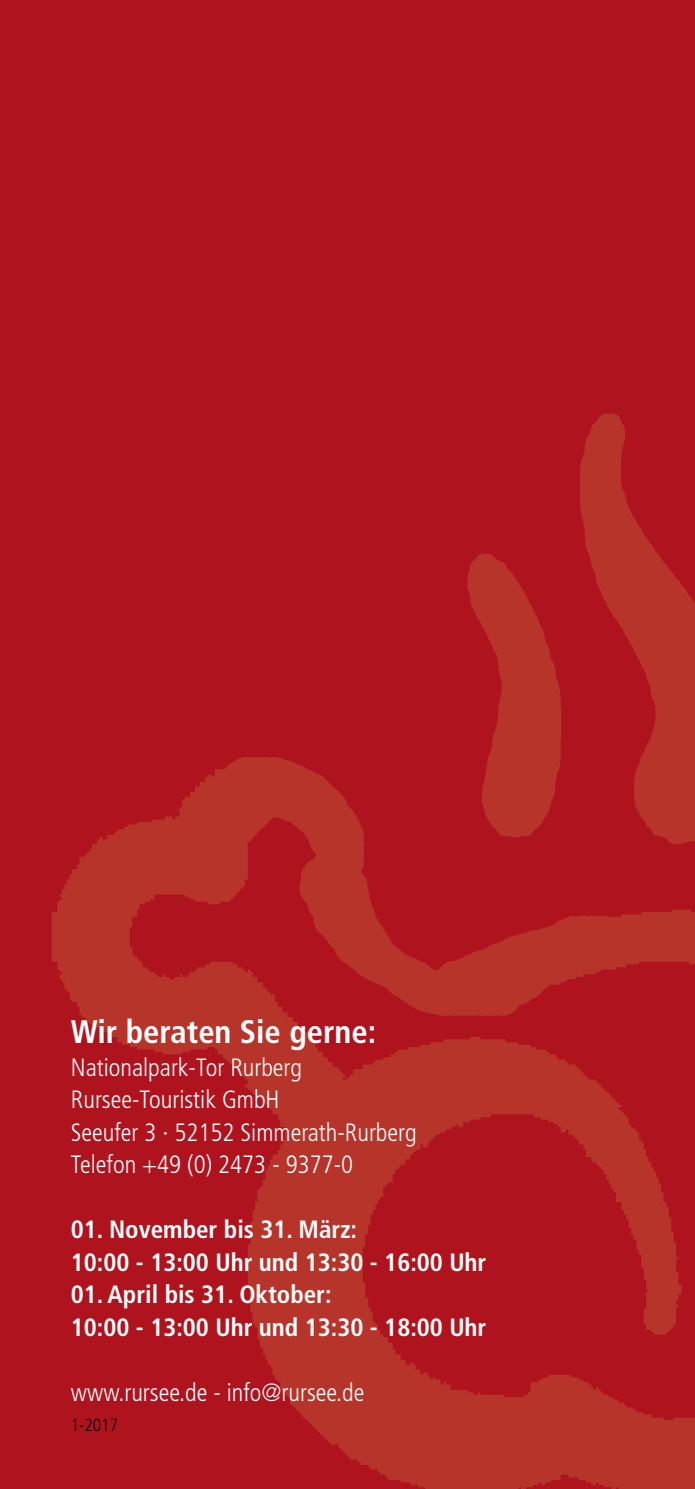
<style>
.page{position:relative;width:695px;height:1489px;background:#fff}
.page>*{position:absolute;margin:0;border:0;box-sizing:border-box;transform-origin:0 0}
.t1{font:700 condensed 32.5px "Frutiger LT Std";color:#fff}
.t2{font:300 condensed 25px/32.5px "Frutiger LT Std";color:#fff}
.t3{font:700 condensed 25px/32.5px "Frutiger LT Std";color:#fff}
.t4{font:300 condensed 17.5px "Frutiger LT Std";color:#000}
</style>
<div class="page">
<div style="left:0;top:0;width:694px;height:1488px;background:#af131e"></div>
<img style="left:52px;top:414px;width:642px;height:1074px">
<h1 class="t1" style="left:71px;top:1012px;width:307px">Wir beraten Sie gerne:</h1>
<p class="t2" style="left:71px;top:1050px;width:347px">Nationalpark-Tor Rurberg<br>Rursee-Touristik GmbH<br>Seeufer 3 · 52152 Simmerath-Rurberg<br>Telefon +49 (0) 2473 - 9377-0</p>
<p class="t3" style="left:71px;top:1213px;width:417px">01. November bis 31. März:<br>10:00 - 13:00 Uhr und 13:30 - 16:00 Uhr</p>
<p class="t3" style="left:71px;top:1278px;width:417px">01. April bis 31. Oktober:<br>10:00 - 13:00 Uhr und 13:30 - 18:00 Uhr</p>
<p class="t2" style="left:71px;top:1375px;width:295px">www.rursee.de - info@rursee.de</p>
<p class="t4" style="left:71px;top:1414px;width:49px">1-2017</p>
</div>
